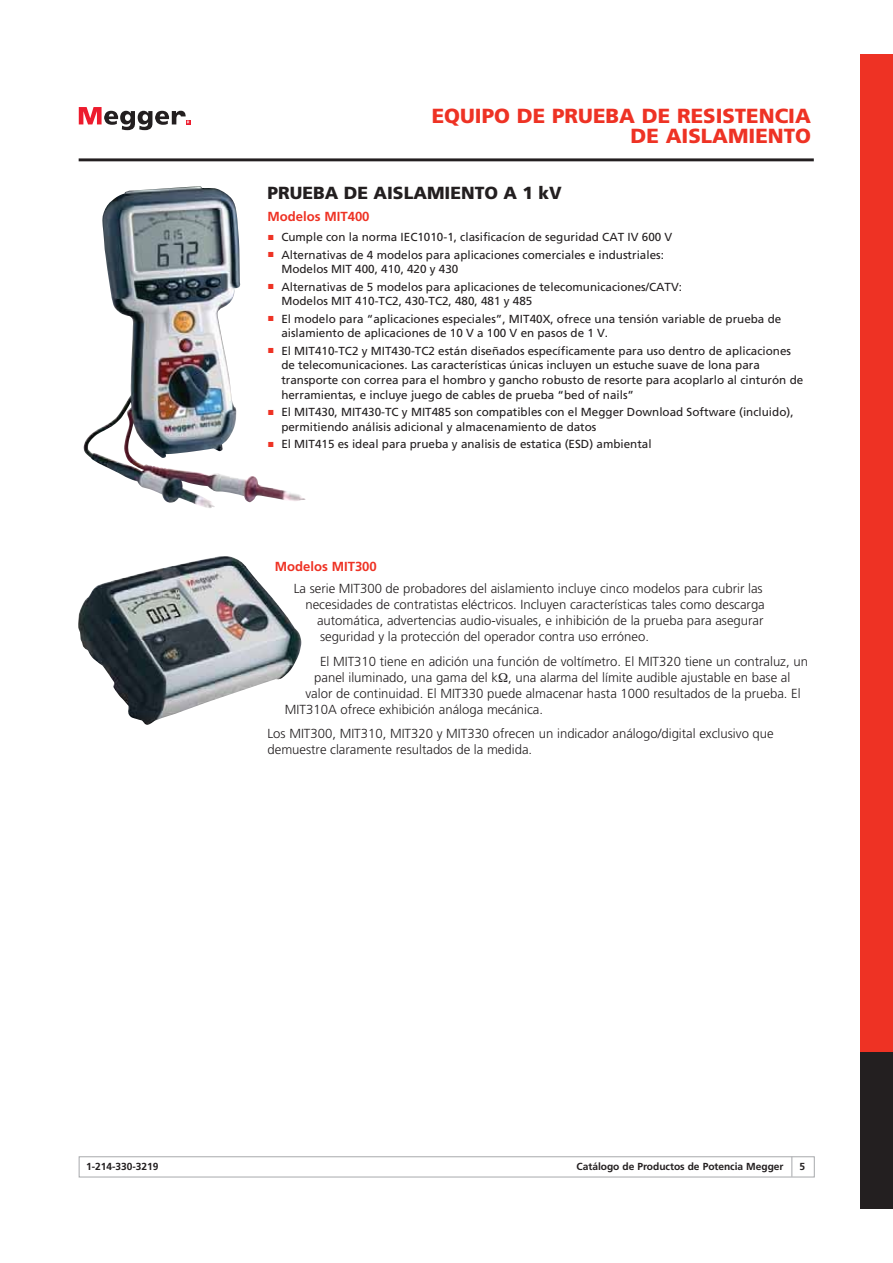
<style>
.page{position:relative;width:893px;height:1263px;background:#fff}
.page>*{position:absolute;margin:0;border:0;box-sizing:border-box;transform-origin:0 0}
.t1{font:900 20.4px/20.4px "Frutiger";color:#ee3224;text-align:right}
.t2{font:900 17.55px "Frutiger";color:#231f20}
.t3{font:300 13.2px/16px "Frutiger";color:#231f20}
.t4{font:700 13.2px "Frutiger";color:#ee3224}
.t5{font:11.7px/14.5px "Frutiger";color:#231f20}
.t6{font:700 10.2px "Frutiger";letter-spacing:-.005em;color:#231f20}
.s1{color:#ee3224}
</style>
<div class="page">
<div style="left:79px;top:1156px;width:736px;height:21px;border:1px solid #a7a9ac"></div>
<svg style="left:791px;top:1157px;width:1px;height:20px"></svg>
<svg style="left:79px;top:107px;width:111px;height:23px"></svg>
<hr style="left:79px;top:158px;width:735px;height:3px;background:#231f20">
<div style="left:860px;top:54px;width:33px;height:1002px;background:#ee3224"></div>
<div style="left:860px;top:1052px;width:33px;height:157px;background:#231f20"></div>
<img style="left:83px;top:191px;width:223px;height:317px">
<img style="left:78px;top:556px;width:223px;height:169px">
<h1 class="t1" style="left:432px;top:107px;width:381px">EQUIPO DE PRUEBA DE RESISTENCIA<br>DE AISLAMIENTO</h1>
<h2 class="t2" style="left:267px;top:186px;width:296px">PRUEBA DE AISLAMIENTO A 1 kV</h2>
<p class="t4" style="left:267px;top:211px;width:104px">Modelos MIT400</p>
<p class="t5" style="left:268px;top:231px;width:405px"><span class="s1">■</span> Cumple con la norma IEC1010-1, clasificacíon de seguridad CAT IV 600 V</p>
<p class="t5" style="left:281px;top:248px;width:384px;text-indent:-13px"><span class="s1">■</span> Alternativas de 4 modelos para aplicaciones comerciales e industriales:<br>Modelos MIT 400, 410, 420 y 430</p>
<p class="t5" style="left:281px;top:280px;width:402px;text-indent:-13px"><span class="s1">■</span> Alternativas de 5 modelos para aplicaciones de telecomunicaciones/CATV:<br>Modelos MIT 410-TC2, 430-TC2, 480, 481 y 485</p>
<p class="t5" style="left:281px;top:312px;width:501px;text-indent:-13px"><span class="s1">■</span> El modelo para “aplicaciones especiales”, MIT40X, ofrece una tensión variable de prueba de aislamiento de aplicaciones de 10 V a 100 V en pasos de 1 V.</p>
<p class="t5" style="left:281px;top:344px;width:523px;text-indent:-13px"><span class="s1">■</span> El MIT410-TC2 y MIT430-TC2 están diseñados específicamente para uso dentro de aplicaciones de telecomunicaciones. Las características únicas incluyen un estuche suave de lona para transporte con correa para el hombro y gancho robusto de resorte para acoplarlo al cinturón de herramientas, e incluye juego de cables de prueba “bed of nails”</p>
<p class="t5" style="left:281px;top:406px;width:514px;text-indent:-13px"><span class="s1">■</span> El MIT430, MIT430-TC y MIT485 son compatibles con el Megger Download Software (incluido), permitiendo análisis adicional y almacenamiento de datos</p>
<p class="t5" style="left:268px;top:438px;width:385px"><span class="s1">■</span> El MIT415 es ideal para prueba y analisis de estatica (ESD) ambiental</p>
<p class="t4" style="left:275px;top:562px;width:104px">Modelos MIT300</p>
<p class="t3" style="left:294px;top:582px;width:470px">La serie MIT300 de probadores del aislamiento incluye cinco modelos para cubrir las</p>
<p class="t3" style="left:305px;top:598px;width:461px">necesidades de contratistas eléctricos. Incluyen características tales como descarga</p>
<p class="t3" style="left:317px;top:614px;width:448px">automática, advertencias audio-visuales, e inhibición de la prueba para asegurar</p>
<p class="t3" style="left:320px;top:630px;width:330px">seguridad y la protección del operador contra uso erróneo.</p>
<p class="t3" style="left:320px;top:654px;width:489px">El MIT310 tiene en adición una función de voltímetro. El MIT320 tiene un contraluz, un</p>
<p class="t3" style="left:314px;top:670px;width:478px">panel iluminado, una gama del k , una alarma del límite audible ajustable en base al</p>
<p class="t3" style="left:305px;top:686px;width:497px">valor de continuidad. El MIT330 puede almacenar hasta 1000 resultados de la prueba. El</p>
<p class="t3" style="left:285px;top:702px;width:260px">MIT310A ofrece exhibición análoga mecánica.</p>
<p class="t3" style="left:267px;top:727px;width:508px">Los MIT300, MIT310, MIT320 y MIT330 ofrecen un indicador análogo/digital exclusivo que demuestre claramente resultados de la medida.</p>
<p class="t6" style="left:86px;top:1162px;width:74px">1-214-330-3219</p>
<p class="t6" style="left:577px;top:1162px;width:208px">Catálogo de Productos de Potencia Megger</p>
<p class="t6" style="left:799px;top:1162px;width:7px">5</p>
</div>
